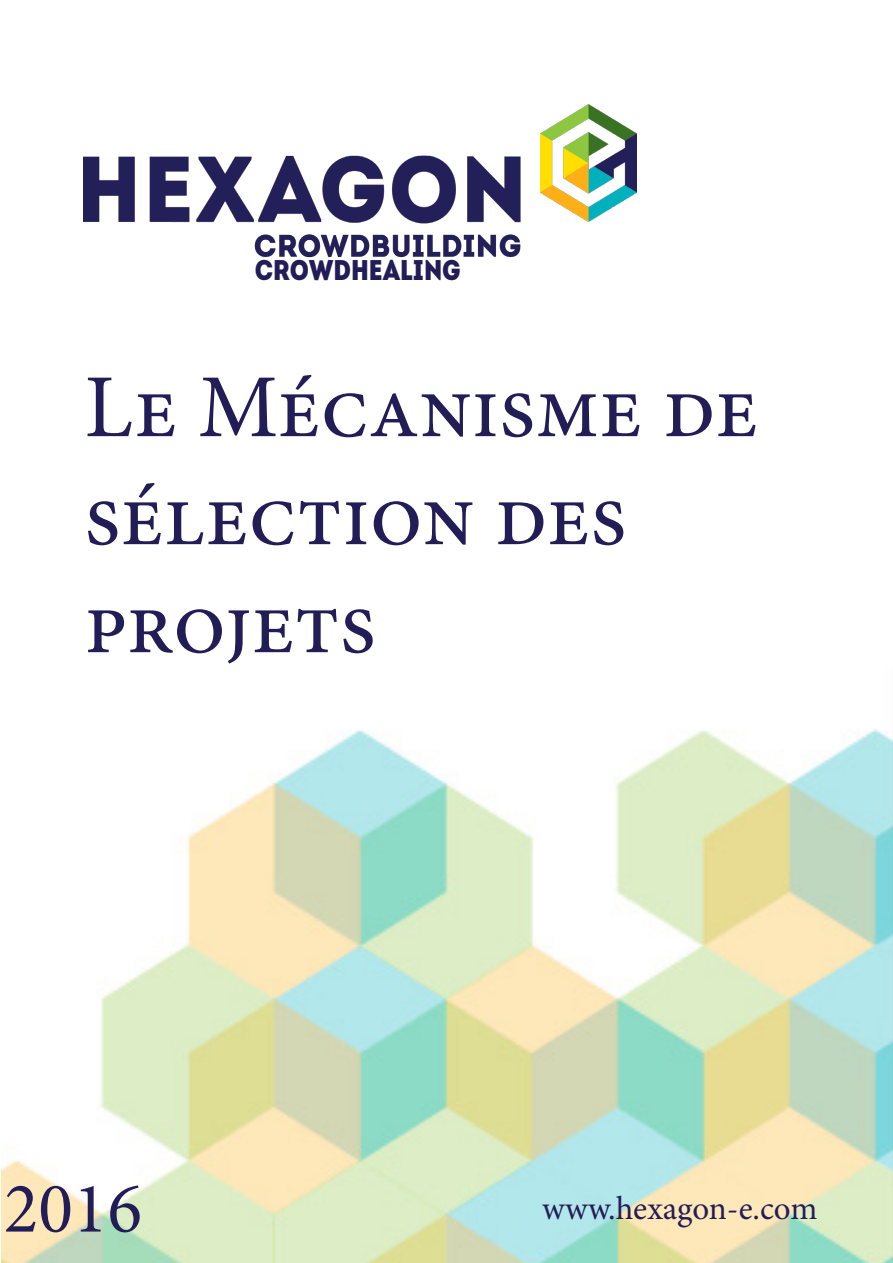
<style>
.page{position:relative;width:893px;height:1263px;background:#fff}
.page>*{position:absolute;margin:0;border:0;box-sizing:border-box;transform-origin:0 0}
.t1{font:90px/108px "Minion Pro";color:#231d57}
.t2{font:72px "Minion Pro";color:#231d57}
.t3{font:33px "Minion Pro";color:#231d57}
.t4{font:28.5px "Intro Cond Black Free";color:#231d57}
</style>
<div class="page">
<img style="left:84px;top:104px;width:552px;height:154px">
<img style="left:1px;top:729px;width:892px;height:534px">
<p class="t4" style="left:255px;top:251px;width:208px">CROWDHEALING</p>
<p class="t1" style="left:84px;top:354px;width:676px">Le Mécanisme de sélection des</p>
<p class="t1" style="left:84px;top:570px;width:294px">projets</p>
<p class="t2" style="left:4px;top:1160px;width:140px">2016</p>
<p class="t3" style="left:542px;top:1187px;width:277px">www.hexagon-e.com</p>
</div>
